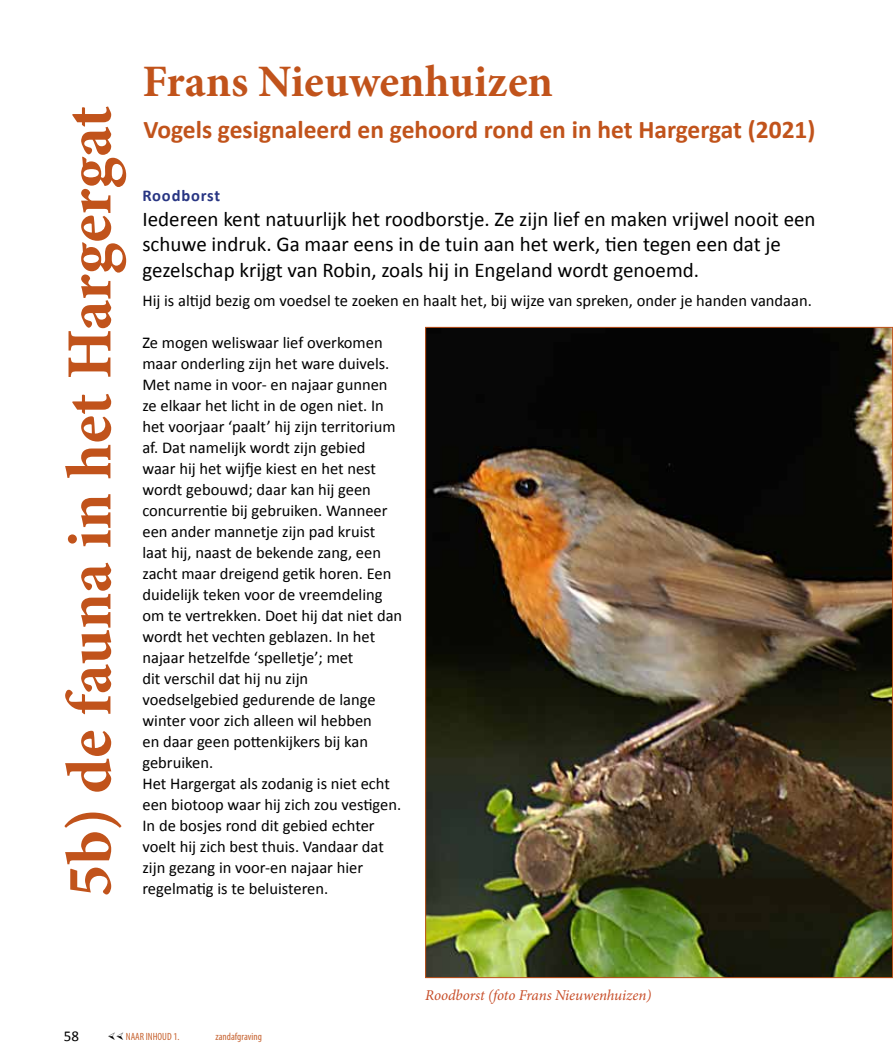
<style>
.page{position:relative;width:893px;height:1063px;background:#fff}
.page>*{position:absolute;margin:0;border:0;box-sizing:border-box;transform-origin:0 0}
.t1{font:700 64.5px "Minion Pro";color:#c1531b}
.t2{font:700 45px "Minion Pro";color:#c1531b}
.t3{font:700 25.5px "Calibri";color:#c1531b}
.t4{font:21px/25.2px "Calibri";color:#000}
.t5{font:16.5px/21px "Calibri";color:#000}
.t6{font:700 16.5px "Calibri";letter-spacing:.05em;color:#283583}
.t7{font:italic 15px "Minion Pro";letter-spacing:-.01em;color:#c74d28}
.t8{font:15px "Calibri";color:#000}
.t9{font:condensed 10.5px "Myriad Pro";color:#c76432}
</style>
<div class="page">
<img style="left:427px;top:329px;width:464px;height:647px">
<h1 class="t1" style="left:51px;top:897px;width:793px;rotate:-90deg">5b) de fauna in het Hargergat</h1>
<h2 class="t2" style="left:142px;top:55px;width:412px">Frans Nieuwenhuizen</h2>
<h3 class="t3" style="left:144px;top:114px;width:673px">Vogels gesignaleerd en gehoord rond en in het Hargergat (2021)</h3>
<p class="t6" style="left:142px;top:185px;width:79px">Roodborst</p>
<p class="t4" style="left:142px;top:206px;width:675px">Iedereen kent natuurlijk het roodborstje. Ze zijn lief en maken vrijwel nooit een schuwe indruk. Ga maar eens in de tuin aan het werk, tien tegen een dat je gezelschap krijgt van Robin, zoals hij in Engeland wordt genoemd.</p>
<p class="t5" style="left:142px;top:289px;width:671px">Hij is altijd bezig om voedsel te zoeken en haalt het, bij wijze van spreken, onder je handen vandaan.</p>
<p class="t5" style="left:142px;top:331px;width:261px">Ze mogen weliswaar lief overkomen maar onderling zijn het ware duivels.<br>Met name in voor- en najaar gunnen ze elkaar het licht in de ogen niet. In het voorjaar ‘paalt’ hij zijn territorium af. Dat namelijk wordt zijn gebied waar hij het wijfje kiest en het nest wordt gebouwd; daar kan hij geen concurrentie bij gebruiken. Wanneer een ander mannetje zijn pad kruist laat hij, naast de bekende zang, een zacht maar dreigend getik horen. Een duidelijk teken voor de vreemdeling om te vertrekken. Doet hij dat niet dan wordt het vechten geblazen. In het najaar hetzelfde ‘spelletje’; met<br>dit verschil dat hij nu zijn voedselgebied gedurende de lange winter voor zich alleen wil hebben<br>en daar geen pottenkijkers bij kan gebruiken.<br>Het Hargergat als zodanig is niet echt een biotoop waar hij zich zou vestigen.<br>In de bosjes rond dit gebied echter voelt hij zich best thuis. Vandaar dat zijn gezang in voor-en najaar hier regelmatig is te beluisteren.</p>
<p class="t7" style="left:425px;top:986px;width:228px">Roodborst (foto Frans Nieuwenhuizen)</p>
<p class="t8" style="left:64px;top:1027px;width:17px">58</p>
<p class="t9" style="left:126px;top:1031px;width:55px">NAAR INHOUD 1.</p>
<p class="t9" style="left:215px;top:1031px;width:48px">zandafgraving</p>
</div>
